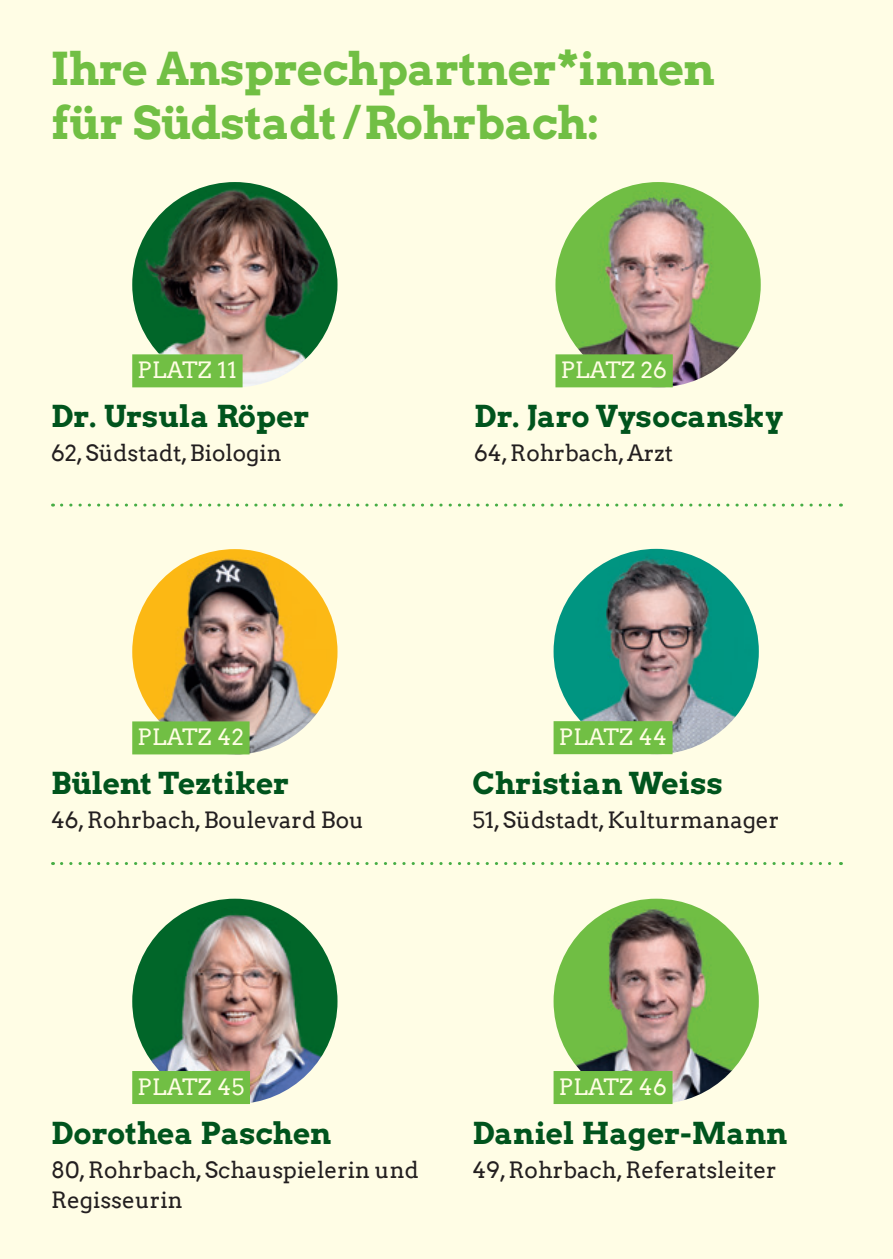
<style>
.page{position:relative;width:893px;height:1259px;background:#fffde5}
.page>*{position:absolute;margin:0;border:0;box-sizing:border-box;transform-origin:0 0}
.t1{font:45px/54px "Arvo Gruen";letter-spacing:-.01em;color:#71bf44}
.t2{font:30px "Arvo Gruen";color:#00541d}
.t3{font:22.5px/30px "Arvo";color:#231f20}
.t4{font:22.5px "Arvo";letter-spacing:.02em;color:#fffde5}
</style>
<div class="page">
<svg style="left:61px;top:503px;width:780px;height:3px"></svg>
<svg style="left:61px;top:862px;width:780px;height:3px"></svg>
<img style="left:554px;top:898px;width:205px;height:206px;border-radius:103px">
<div style="left:554px;top:1071px;width:118px;height:33px;background:#71bf44"></div>
<img style="left:132px;top:182px;width:205px;height:205px;border-radius:103px">
<div style="left:132px;top:354px;width:111px;height:33px;background:#71bf44"></div>
<img style="left:555px;top:182px;width:206px;height:205px;border-radius:103px">
<div style="left:555px;top:354px;width:118px;height:33px;background:#71bf44"></div>
<img style="left:554px;top:549px;width:205px;height:205px;border-radius:103px">
<div style="left:554px;top:721px;width:118px;height:33px;background:#71bf44"></div>
<img style="left:132px;top:898px;width:205px;height:206px;border-radius:103px">
<div style="left:132px;top:1071px;width:118px;height:33px;background:#71bf44"></div>
<img style="left:132px;top:549px;width:205px;height:205px;border-radius:103px">
<div style="left:132px;top:721px;width:118px;height:33px;background:#71bf44"></div>
<h1 class="t1" style="left:50px;top:40px;width:666px">Ihre Ansprechpartner*innen für Südstadt/Rohrbach:</h1>
<p class="t4" style="left:138px;top:357px;width:101px">PLATZ 11</p>
<p class="t4" style="left:561px;top:357px;width:108px">PLATZ 26</p>
<h2 class="t2" style="left:51px;top:395px;width:260px">Dr. Ursula Röper</h2>
<h2 class="t2" style="left:474px;top:395px;width:311px">Dr. Jaro Vysocansky</h2>
<p class="t3" style="left:51px;top:438px;width:232px">62, Südstadt, Biologin</p>
<p class="t3" style="left:474px;top:438px;width:200px">64, Rohrbach, Arzt</p>
<p class="t4" style="left:138px;top:724px;width:108px">PLATZ 42</p>
<p class="t4" style="left:559px;top:723px;width:109px">PLATZ 44</p>
<h2 class="t2" style="left:51px;top:762px;width:240px">Bülent Teztiker</h2>
<h2 class="t2" style="left:472px;top:762px;width:252px">Christian Weiss</h2>
<p class="t3" style="left:51px;top:805px;width:315px">46, Rohrbach, Boulevard Bou</p>
<p class="t3" style="left:472px;top:805px;width:308px">51, Südstadt, Kulturmanager</p>
<p class="t4" style="left:138px;top:1073px;width:108px">PLATZ 45</p>
<p class="t4" style="left:559px;top:1073px;width:109px">PLATZ 46</p>
<h2 class="t2" style="left:51px;top:1112px;width:282px">Dorothea Paschen</h2>
<h2 class="t2" style="left:472px;top:1112px;width:317px">Daniel Hager-Mann</h2>
<p class="t3" style="left:51px;top:1155px;width:369px">80, Rohrbach, Schauspielerin und<br>Regisseurin</p>
<p class="t3" style="left:472px;top:1155px;width:306px">49, Rohrbach, Referatsleiter</p>
</div>
